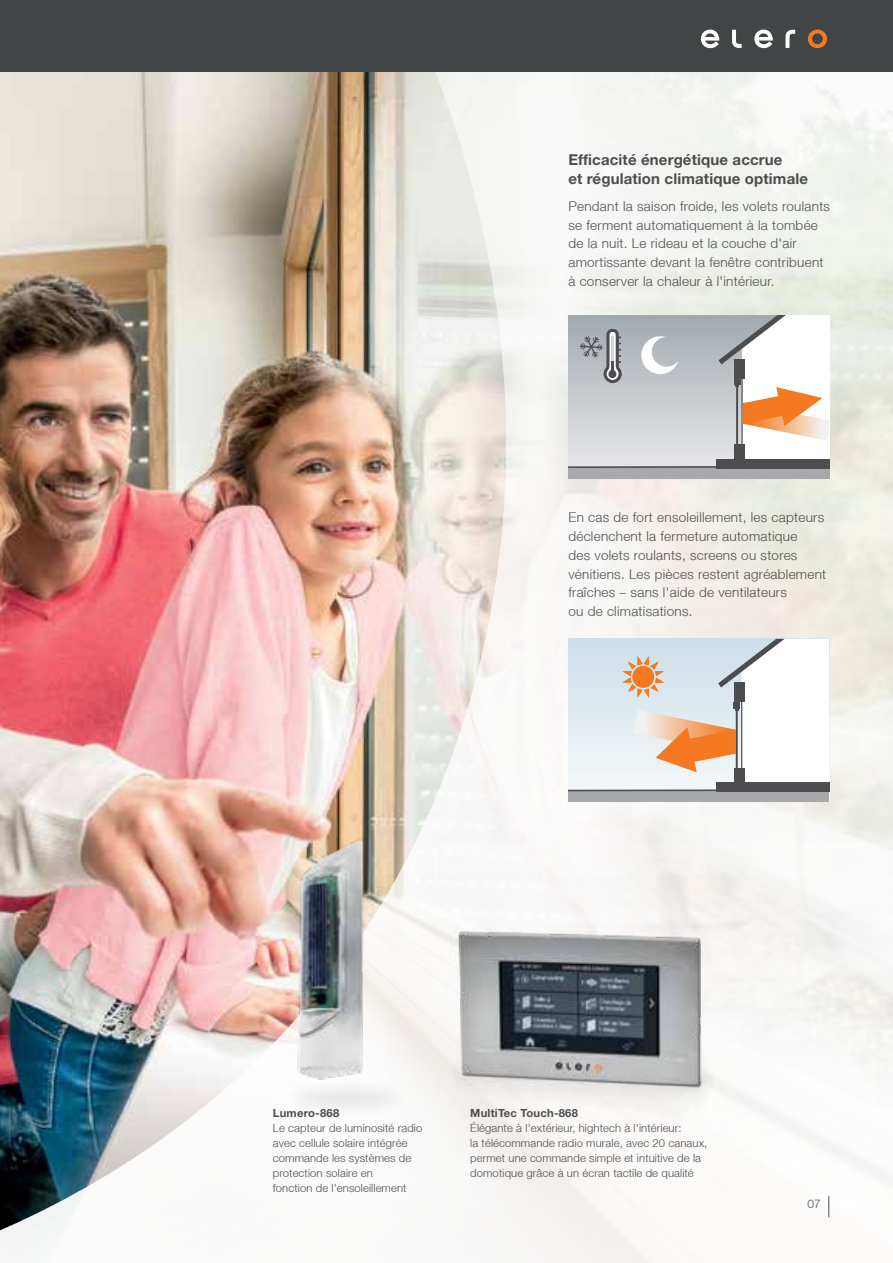
<style>
.page{position:relative;width:893px;height:1263px;background:#fff}
.page>*{position:absolute;margin:0;border:0;box-sizing:border-box;transform-origin:0 0}
.t1{font:700 15px/18.8px "Helvetica Neue LT Pro";letter-spacing:.01em;color:#4d4d4f}
.t2{font:300 13.5px/18.8px "Helvetica Neue LT";letter-spacing:.02em;color:#4d4d4f}
.t3{font:300 12px "Helvetica Neue LT";color:#4d4d4f}
.t4{font:300 11.25px/15px "Helvetica Neue LT";letter-spacing:.01em;color:#4d4d4f}
.t5{font:700 11.25px "Helvetica Neue LT Pro";letter-spacing:.02em;color:#4d4d4f}
</style>
<div class="page">
<img style="left:0;top:71px;width:893px;height:1192px">
<div style="left:0;top:0;width:893px;height:71px;background:#424545"></div>
<svg style="left:808px;top:30px;width:19px;height:18px"></svg>
<svg style="left:701px;top:30px;width:18px;height:18px"></svg>
<svg style="left:754px;top:30px;width:19px;height:18px"></svg>
<svg style="left:785px;top:30px;width:10px;height:18px"></svg>
<svg style="left:732px;top:30px;width:10px;height:18px"></svg>
<div style="left:568px;top:791px;width:261px;height:10px;background:#a7a9ac"></div>
<svg style="left:568px;top:639px;width:261px;height:153px"></svg>
<img style="left:223px;top:821px;width:209px;height:318px">
<div style="left:568px;top:467px;width:261px;height:11px;background:#a7a9ac"></div>
<svg style="left:568px;top:315px;width:261px;height:154px"></svg>
<img style="left:387px;top:877px;width:389px;height:274px">
<img style="left:435px;top:918px;width:275px;height:233px">
<svg style="left:828px;top:1196px;width:1px;height:21px"></svg>
<p class="t1" style="left:568px;top:150px;width:241px">Efficacité énergétique accrue<br>et régulation climatique optimale</p>
<p class="t2" style="left:568px;top:196px;width:263px">Pendant la saison froide, les volets roulants se ferment automatiquement à la tombée de la nuit. Le rideau et la couche d'air amortissante devant la fenêtre contribuent à conserver la chaleur à l'intérieur.</p>
<p class="t2" style="left:568px;top:508px;width:259px">En cas de fort ensoleillement, les capteurs déclenchent la fermeture automatique<br>des volets roulants, screens ou stores vénitiens. Les pièces restent agréablement fraîches – sans l'aide de ventilateurs<br>ou de climatisations.</p>
<p class="t5" style="left:273px;top:1106px;width:68px">Lumero-868</p>
<p class="t4" style="left:273px;top:1120px;width:151px">Le capteur de luminosité radio avec cellule solaire intégrée commande les systèmes de protection solaire en<br>fonction de l'ensoleillement</p>
<p class="t5" style="left:470px;top:1106px;width:109px">MultiTec Touch-868</p>
<p class="t4" style="left:470px;top:1121px;width:239px">Élégante à l'extérieur, hightech à l'intérieur:<br>la télécommande radio murale, avec 20 canaux, permet une commande simple et intuitive de la domotique grâce à un écran tactile de qualité</p>
<p class="t3" style="left:807px;top:1196px;width:15px">07</p>
</div>
